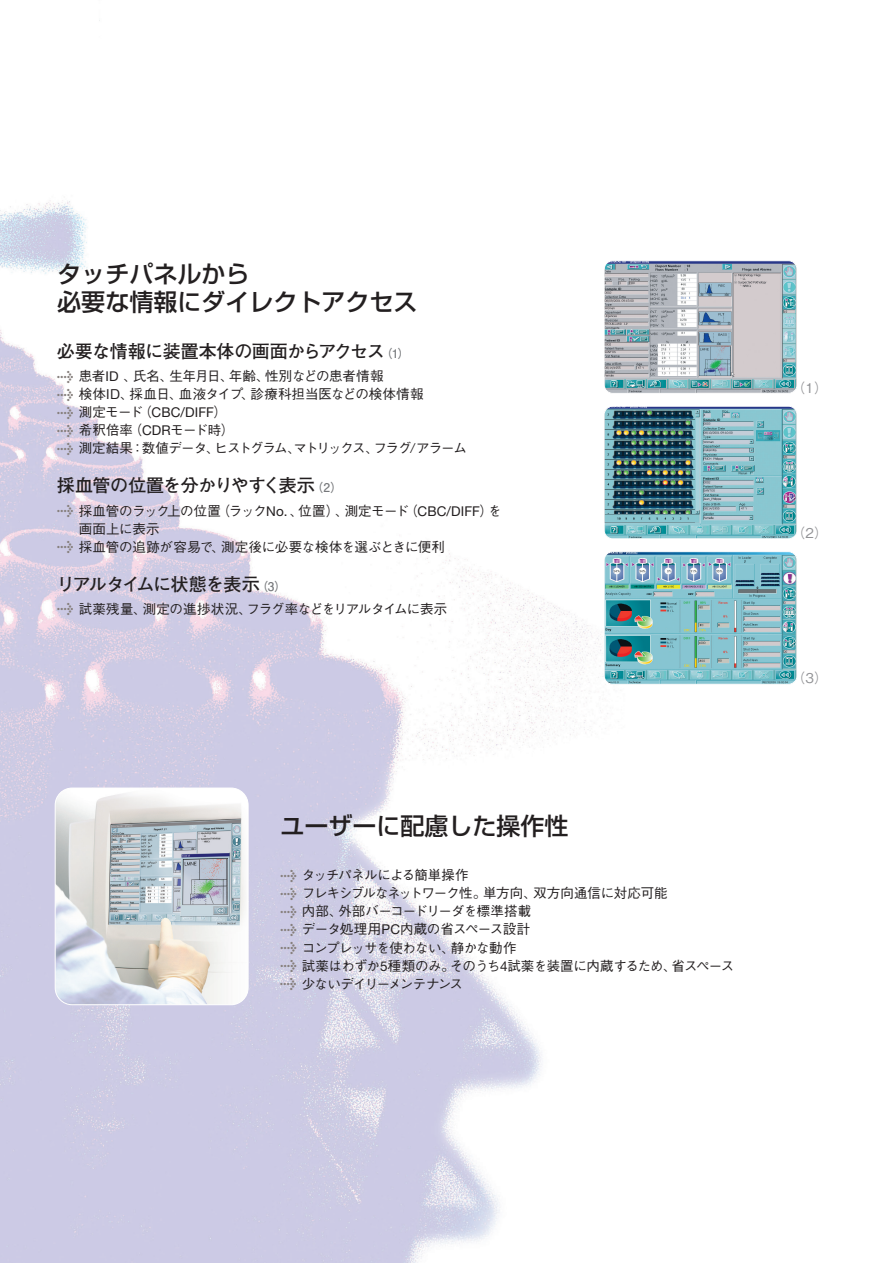
<style>
.page{position:relative;width:893px;height:1263px;background:#fff}
.page>*{position:absolute;margin:0;border:0;box-sizing:border-box;transform-origin:0 0}
.t1{font:24px/28.5px "Shin Go Pro Medium 90 pv RKSJ H";color:#231f20}
.t2{font:18px "Futo Go B101 Pro Bold 90 pv RKSJ H";letter-spacing:-.035em;color:#231f20}
.t3{font:13.5px/18px "Gothic BBB Pro Medium 90 pv RKSJ H";letter-spacing:-.04em;color:#231f20}
.t4{font:13.5px/18px "Gothic BBB Pro Medium 90 pv RKSJ H";letter-spacing:-.01em;color:#231f20}
.t5{font:13.5px/18px "Gothic BBB Pro Medium 90 pv RKSJ H";letter-spacing:-.08em;color:#231f20}
.t6{font:13.5px "Helvetica Neue LT Std";letter-spacing:.005em;color:#231f20}
.t7{font:13.5px "Gothic BBB Pro Medium 90 pv RKSJ H";color:#919295}
.s1{font-size:12px;color:#76787b}
.s2{font-family:"Meta Plus";font-weight:700;color:#867f7c}
.s3{font-family:"Helvetica Neue LT Std"}
.s4{font-family:"Gothic BBB Pro Medium 90 pv RKSJ H"}
</style>
<div class="page">
<img style="left:0;top:20px;width:797px;height:1243px">
<img style="left:604px;top:261px;width:192px;height:132px">
<div style="left:604px;top:260px;width:193px;height:134px;border:1px solid #fff;border-radius:9px"></div>
<img style="left:604px;top:406px;width:192px;height:133px">
<div style="left:604px;top:406px;width:193px;height:133px;border:1px solid #fff;border-radius:9px"></div>
<img style="left:604px;top:552px;width:192px;height:132px">
<div style="left:604px;top:551px;width:193px;height:134px;border:1px solid #fff;border-radius:9px"></div>
<img style="left:55px;top:788px;width:193px;height:217px;border-radius:17px">
<div style="left:55px;top:788px;width:193px;height:217px;border:1px solid #fff;border-radius:17px"></div>
<h1 class="t1" style="left:57px;top:263px;width:362px">タッチパネルから<br>必要な情報にダイレクトアクセス</h1>
<h2 class="t2" style="left:57px;top:344px;width:355px">必要な情報に装置本体の画面からアクセス<span class="s1">（1）</span></h2>
<p class="t4" style="left:57px;top:369px;width:368px"><span class="s2">&gt;</span> 患者<span class="s3">ID</span> 、氏名、生年月日、年齢、性別などの患者情報<br><span class="s2">&gt;</span> 検体ID、採血日、血液タイプ、診療科担当医などの検体情報</p>
<p class="t6" style="left:57px;top:408px;width:172px"><span class="s2">&gt;</span> <span class="s4">測定モード（</span>CBC/DIFF<span class="s4">）</span></p>
<p class="t5" style="left:57px;top:423px;width:412px"><span class="s2">&gt;</span> 希釈倍率（<span class="s3">CDR</span>モード時）<br><span class="s2">&gt;</span> 測定結果：数値データ、ヒストグラム、マトリックス、フラグ/アラーム</p>
<h2 class="t2" style="left:57px;top:478px;width:287px">採血管の位置を分かりやすく表示<span class="s1">（2）</span></h2>
<p class="t3" style="left:57px;top:503px;width:446px"><span class="s2">&gt;</span> 採血管のラック上の位置（ラック<span class="s3">No.</span> 、位置）、測定モード（<span class="s3">CBC/DIFF</span>）を</p>
<p class="t3" style="left:79px;top:522px;width:83px">画面上に表示</p>
<p class="t4" style="left:57px;top:539px;width:390px"><span class="s2">&gt;</span> 採血管の追跡が容易で、測定後に必要な検体を選ぶときに便利</p>
<h2 class="t2" style="left:57px;top:577px;width:231px">リアルタイムに状態を表示<span class="s1">（3）</span></h2>
<p class="t3" style="left:57px;top:602px;width:392px"><span class="s2">&gt;</span> 試薬残量、測定の進捗状況、フラグ率などをリアルタイムに表示</p>
<h1 class="t1" style="left:281px;top:815px;width:289px">ユーザーに配慮した操作性</h1>
<p class="t3" style="left:280px;top:868px;width:456px"><span class="s2">&gt;</span> タッチパネルによる簡単操作<br><span class="s2">&gt;</span> フレキシブルなネットワーク性。単方向、双方向通信に対応可能<br><span class="s2">&gt;</span> 内部、外部バーコードリーダを標準搭載<br><span class="s2">&gt;</span> データ処理用<span class="s3">PC</span>内蔵の省スペース設計<br><span class="s2">&gt;</span> コンプレッサを使わない、静かな動作<br><span class="s2">&gt;</span> 試薬はわずか<span class="s3">5</span>種類のみ。そのうち<span class="s3">4</span>試薬を装置に内蔵するため、省スペース<span class="s2">&gt;</span> 少ないデイリーメンテナンス</p>
<p class="t7" style="left:792px;top:383px;width:37px">（1）</p>
<p class="t7" style="left:792px;top:527px;width:37px">（2）</p>
<p class="t7" style="left:792px;top:673px;width:37px">（3）</p>
</div>
